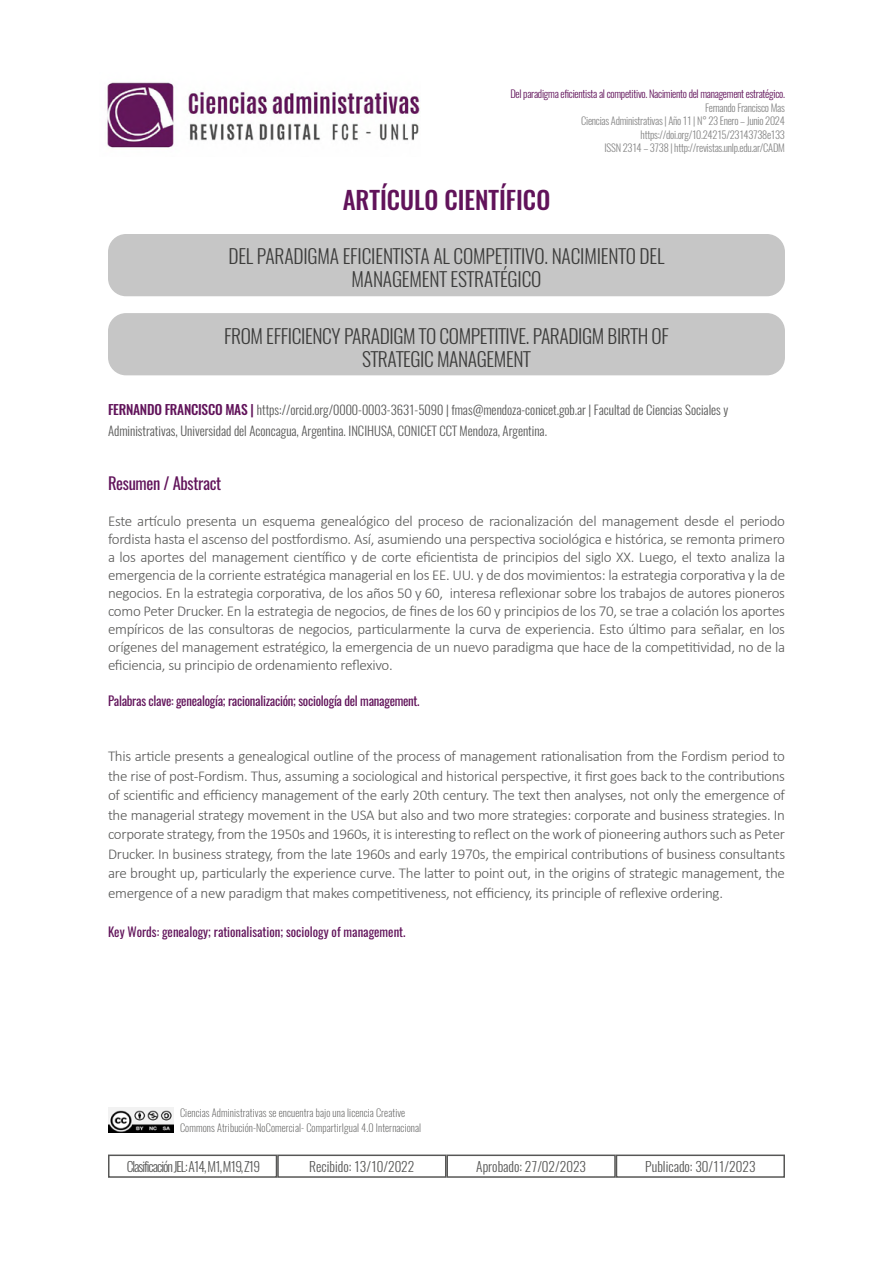
<style>
.page{position:relative;width:893px;height:1263px;background:#fff}
.page>*{position:absolute;margin:0;border:0;box-sizing:border-box;transform-origin:0 0}
.t1{font:500 24.75px "Oswald";color:#61135a}
.t2{font:300 19.5px/23.4px "Oswald";letter-spacing:-.02em;color:#3c3c3b;text-align:center}
.t3{font:16.5px "Oswald";letter-spacing:-.02em;color:#61135a}
.t4{font:300 15px/18px "Calibri";letter-spacing:-.02em;color:#575756;text-align:justify}
.t5{font:300 13.5px "Oswald";color:#575756}
.t6{font:300 13.5px "Oswald";letter-spacing:-.075em;color:#575756}
.t7{font:300 12.75px/21px "Oswald";color:#575756}
.t8{font:12.75px "Oswald";letter-spacing:-.02em;color:#61135a}
.t9{font:12.75px "Oswald";color:#61135a}
.t10{font:300 10.5px/13.5px "Oswald";letter-spacing:-.025em;color:#878787;text-align:right}
.t11{font:200 10.5px/15px "Oswald";letter-spacing:.01em;color:#575756}
.t12{font:300 10.5px "Oswald";letter-spacing:-.025em;color:#61135a}
.s1{font-weight:500;font-size:13.5px;color:#61135a}
</style>
<div class="page">
<div style="left:108px;top:234px;width:677px;height:62px;background:#c6c6c6;border-radius:18px"></div>
<div style="left:108px;top:313px;width:677px;height:62px;background:#c6c6c6;border-radius:18px"></div>
<div style="left:277px;top:1154px;width:169px;height:24px;border:2px solid #575756"></div>
<div style="left:108px;top:1154px;width:169px;height:24px;border:2px solid #575756"></div>
<div style="left:446px;top:1154px;width:170px;height:24px;border:2px solid #575756"></div>
<div style="left:616px;top:1154px;width:169px;height:24px;border:2px solid #575756"></div>
<img style="left:107px;top:82px;width:313px;height:66px">
<img style="left:108px;top:1107px;width:65px;height:25px">
<p class="t12" style="left:510px;top:85px;width:276px">Del paradigma eficientista al competitivo. Nacimiento del management estratégico.</p>
<p class="t10" style="left:581px;top:100px;width:205px">Fernando Francisco Mas<br>Ciencias Administrativas | Año 11 | N° 23 Enero – Junio 2024 https://doi.org/10.24215/23143738e133<br>ISSN 2314 – 3738 | http://revistas.unlp.edu.ar/CADM</p>
<h1 class="t1" style="left:343px;top:187px;width:209px">ARTÍCULO CIENTÍFICO</h1>
<h2 class="t2" style="left:228px;top:242px;width:438px">DEL PARADIGMA EFICIENTISTA AL COMPETITIVO. NACIMIENTO DEL<br>MANAGEMENT ESTRATÉGICO</h2>
<h2 class="t2" style="left:224px;top:322px;width:446px">FROM EFFICIENCY PARADIGM TO COMPETITIVE. PARADIGM BIRTH OF<br>STRATEGIC MANAGEMENT</h2>
<p class="t7" style="left:108px;top:398px;width:622px"><span class="s1">FERNANDO FRANCISCO MAS |</span> https://orcid.org/0000-0003-3631-5090 | fmas@mendoza-conicet.gob.ar | Facultad de Ciencias Sociales y<br>Administrativas, Universidad del Aconcagua, Argentina. INCIHUSA, CONICET CCT Mendoza, Argentina.</p>
<p class="t3" style="left:108px;top:468px;width:115px">Resumen / Abstract</p>
<p class="t4" style="left:108px;top:511px;width:679px">Este artículo presenta un esquema genealógico del proceso de racionalización del management desde el periodo fordista hasta el ascenso del postfordismo. Así, asumiendo una perspectiva sociológica e histórica, se remonta primero a los aportes del management científico y de corte eficientista de principios del siglo XX. Luego, el texto analiza la emergencia de la corriente estratégica managerial en los EE. UU. y de dos movimientos: la estrategia corporativa y la de negocios. En la estrategia corporativa, de los años 50 y 60, interesa reflexionar sobre los trabajos de autores pioneros como Peter Drucker. En la estrategia de negocios, de fines de los 60 y principios de los 70, se trae a colación los aportes empíricos de las consultoras de negocios, particularmente la curva de experiencia. Esto último para señalar, en los orígenes del management estratégico, la emergencia de un nuevo paradigma que hace de la competitividad, no de la eficiencia, su principio de ordenamiento reflexivo.</p>
<p class="t8" style="left:108px;top:689px;width:313px">Palabras clave: genealogía; racionalización; sociología del management.</p>
<p class="t4" style="left:108px;top:746px;width:679px;line-height:19.5px">This article presents a genealogical outline of the process of management rationalisation from the Fordism period to the rise of post-Fordism. Thus, assuming a sociological and historical perspective, it first goes back to the contributions of scientific and efficiency management of the early 20th century. The text then analyses, not only the emergence of the managerial strategy movement in the USA but also and two more strategies: corporate and business strategies. In corporate strategy, from the 1950s and 1960s, it is interesting to reflect on the work of pioneering authors such as Peter Drucker. In business strategy, from the late 1960s and early 1970s, the empirical contributions of business consultants are brought up, particularly the experience curve. The latter to point out, in the origins of strategic management, the emergence of a new paradigm that makes competitiveness, not efficiency, its principle of reflexive ordering.</p>
<p class="t9" style="left:108px;top:920px;width:299px">Key Words: genealogy; rationalisation; sociology of management.</p>
<p class="t11" style="left:180px;top:1104px;width:243px">Ciencias Administrativas se encuentra bajo una licencia Creative<br>Commons Atribución-NoComercial- CompartirIgual 4.0 Internacional</p>
<p class="t6" style="left:127px;top:1154px;width:135px">Clasificación JEL:A14,M1,M19,Z19</p>
<p class="t5" style="left:309px;top:1154px;width:107px">Recibido: 13/10/2022</p>
<p class="t5" style="left:476px;top:1154px;width:111px">Aprobado: 27/02/2023</p>
<p class="t5" style="left:645px;top:1154px;width:112px">Publicado: 30/11/2023</p>
</div>
